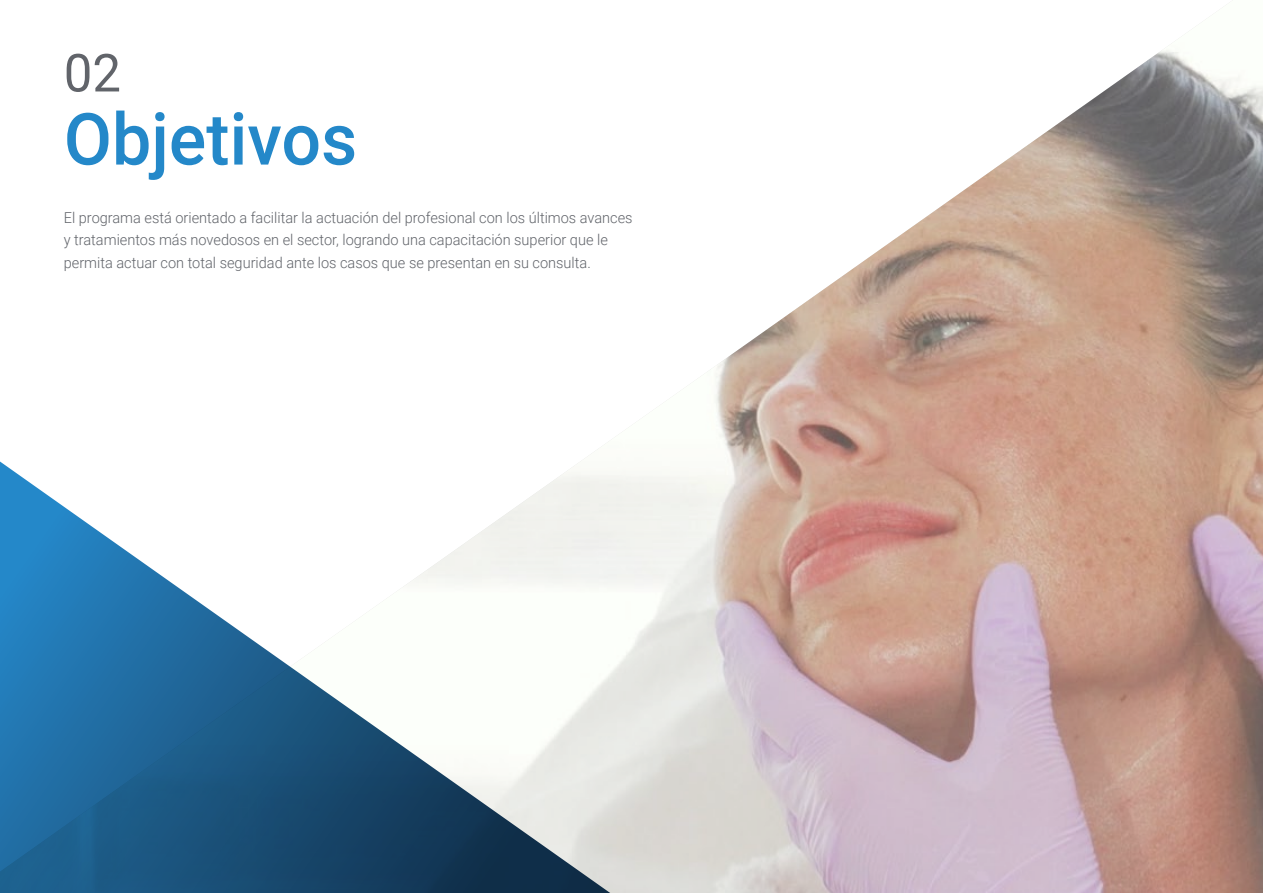
<style>
.page{position:relative;width:1263px;height:893px;background:#fff}
.page>*{position:absolute;margin:0;border:0;box-sizing:border-box;transform-origin:0 0}
.t1{font:500 72px "Roboto";color:#2488c9}
.t2{font:52.5px "Roboto";color:#61646a}
.t3{font:300 15px/22.5px "Roboto";color:#61646a}
</style>
<div class="page">
<img style="left:604px;top:0;width:659px;height:893px">
<svg style="left:0;top:446px;width:640px;height:447px"></svg>
<h2 class="t2" style="left:64px;top:36px;width:59px">02</h2>
<h1 class="t1" style="left:64px;top:89px;width:295px">Objetivos</h1>
<p class="t3" style="left:64px;top:205px;width:570px">El programa está orientado a facilitar la actuación del profesional con los últimos avances y tratamientos más novedosos en el sector, logrando una capacitación superior que le permita actuar con total seguridad ante los casos que se presentan en su consulta.</p>
</div>
